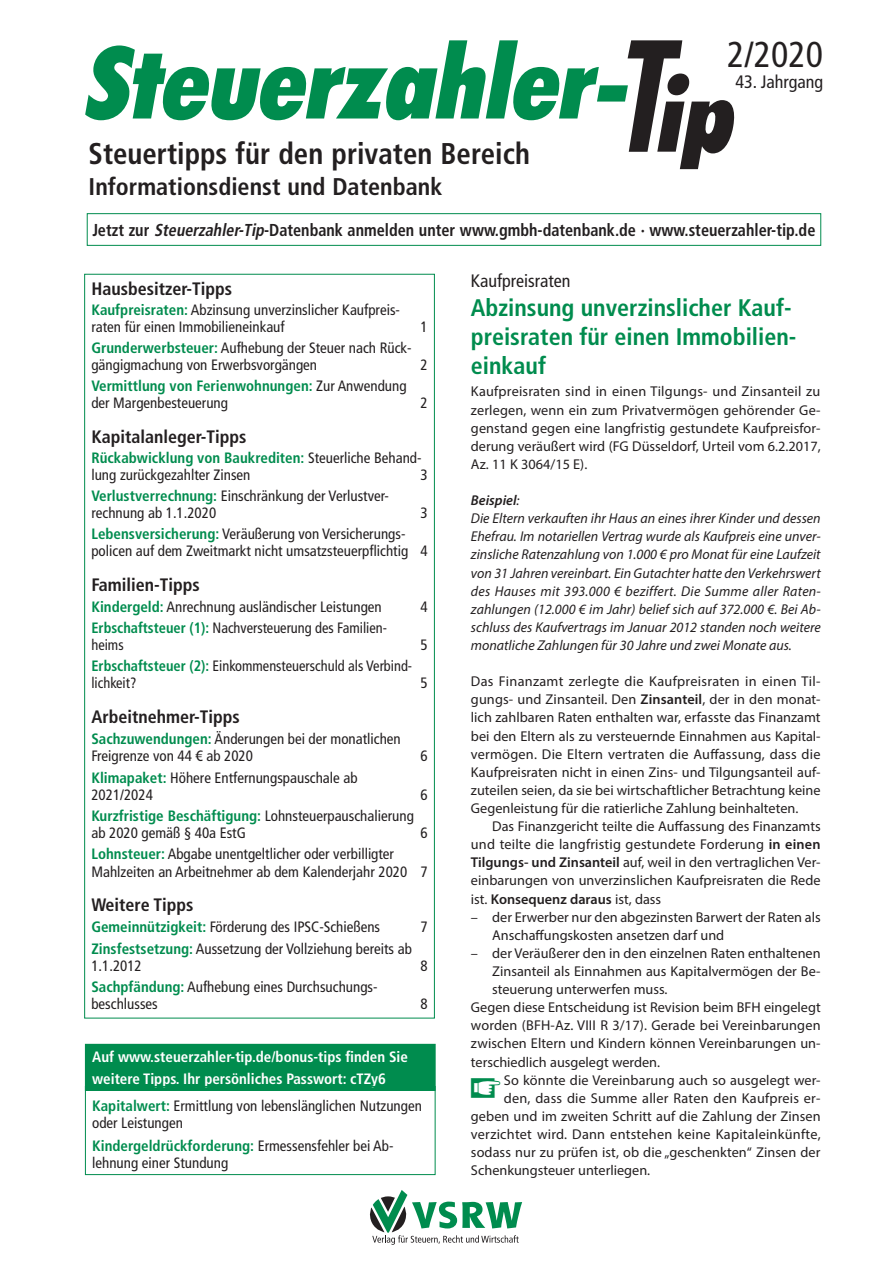
<style>
.page{position:relative;width:893px;height:1263px;background:#fff}
.page>*{position:absolute;margin:0;border:0;box-sizing:border-box;transform-origin:0 0}
.t1{font:500 39.3px "Gmbhstpr";color:#008c4e}
.t2{font:condensed 36px "Frutiger LT Std";color:#231f20}
.t3{font:700 condensed 30px "Frutiger LT Std";color:#231f20;scale:.96 1}
.t4{font:700 condensed 24.15px "Frutiger LT Std";color:#231f20}
.t5{font:700 condensed 24px/29px "Frutiger LT Std";color:#008c4e}
.t6{font:700 condensed 18px "Frutiger LT Std";color:#231f20}
.t7{font:condensed 18px "Frutiger LT Std";color:#231f20}
.t8{font:700 condensed 17.25px "Frutiger LT Std";color:#231f20;scale:.94 1}
.t9{font:condensed 15px/17.2px "Frutiger LT Std";color:#231f20}
.t10{font:condensed 15px/17.2px "Frutiger LT Std";color:#231f20;scale:.96 1}
.t11{font:700 condensed 15px/21.3px "Frutiger LT Std";color:#fff}
.t12{font:14.25px/18.1px "Myriad Pro";color:#231f20;text-align:justify}
.t13{font:italic 14.25px/18.1px "Myriad Pro";color:#231f20}
.s1{font-style:italic}
.s2{font-weight:700;color:#008c4e}
.s3{font-weight:600}
</style>
<div class="page">
<div style="left:87px;top:213px;width:734px;height:33px;border:1px solid #008c4e"></div>
<svg style="left:85px;top:40px;width:649px;height:129px"></svg>
<svg style="left:370px;top:1190px;width:152px;height:55px"></svg>
<div style="left:85px;top:1044px;width:350px;height:46px;background:#008c4e"></div>
<div style="left:85px;top:1044px;width:351px;height:47px;border:1px solid #008c4e"></div>
<div style="left:85px;top:1086px;width:350px;height:89px;border:1px solid #008c4e"></div>
<h2 class="t2" style="left:727px;top:33px;width:97px">2/2020</h2>
<p class="t7" style="left:736px;top:71px;width:89px">43. Jahrgang</p>
<h3 class="t3" style="left:89px;top:135px;width:461px">Steuertipps für den privaten Bereich</h3>
<h3 class="t4" style="left:89px;top:172px;width:355px">Informationsdienst und Datenbank</h3>
<p class="t8" style="left:93px;top:220px;width:771px">Jetzt zur <span class="s1">Steuerzahler-Tip</span>-Datenbank anmelden unter www.gmbh-datenbank.de · www.steuerzahler-tip.de</p>
<p class="t6" style="left:91px;top:278px;width:142px">Hausbesitzer-Tipps</p>
<p class="t9" style="left:91px;top:302px;width:310px"><span class="s2">Kaufpreisraten:</span> Abzinsung unverzinslicher Kaufpreis&shy;raten für einen Immobilieneinkauf</p>
<p class="t9" style="left:91px;top:339px;width:322px"><span class="s2">Grunderwerbsteuer:</span> Aufhebung der Steuer nach Rück&shy;gängigmachung von Erwerbsvorgängen</p>
<p class="t9" style="left:91px;top:377px;width:317px"><span class="s2">Vermittlung von Ferienwohnungen:</span> Zur Anwendung der Margenbesteuerung</p>
<p class="t9" style="left:420px;top:319px;width:9px">1</p>
<p class="t9" style="left:420px;top:356px;width:9px">2</p>
<p class="t9" style="left:420px;top:394px;width:9px">2</p>
<p class="t6" style="left:91px;top:426px;width:157px">Kapitalanleger-Tipps</p>
<p class="t9" style="left:91px;top:450px;width:332px"><span class="s2">Rückabwicklung von Baukrediten:</span> Steuerliche Behand&shy;lung zurückgezahlter Zinsen</p>
<p class="t9" style="left:420px;top:467px;width:9px">3</p>
<p class="t9" style="left:91px;top:487px;width:298px"><span class="s2">Verlustverrechnung:</span> Einschränkung der Verlustver&shy;rechnung ab 1.1.2020</p>
<p class="t9" style="left:420px;top:504px;width:9px">3</p>
<p class="t9" style="left:91px;top:525px;width:338px"><span class="s2">Lebensversicherung:</span> Veräußerung von Versicherungs&shy;policen auf dem Zweitmarkt nicht umsatzsteuerpflichtig 4</p>
<p class="t6" style="left:91px;top:574px;width:110px">Familien-Tipps</p>
<p class="t9" style="left:91px;top:598px;width:292px"><span class="s2">Kindergeld:</span> Anrechnung ausländischer Leistungen</p>
<p class="t9" style="left:420px;top:598px;width:9px">4</p>
<p class="t10" style="left:91px;top:619px;width:309px"><span class="s2">Erbschaftsteuer (1):</span> Nachversteuerung des Familien&shy;heims</p>
<p class="t9" style="left:420px;top:636px;width:9px">5</p>
<p class="t10" style="left:91px;top:657px;width:336px"><span class="s2">Erbschaftsteuer (2):</span> Einkommensteuerschuld als Verbind&shy;lichkeit?</p>
<p class="t6" style="left:91px;top:706px;width:150px">Arbeitnehmer-Tipps</p>
<p class="t9" style="left:91px;top:730px;width:311px"><span class="s2">Sachzuwendungen:</span> Änderungen bei der monatlichen<br>Freigrenze von 44 € ab 2020</p>
<p class="t9" style="left:91px;top:769px;width:268px"><span class="s2">Klimapaket:</span> Höhere Entfernungspauschale ab<br>2021/2024</p>
<p class="t9" style="left:420px;top:675px;width:9px">5</p>
<p class="t9" style="left:420px;top:748px;width:9px">6</p>
<p class="t9" style="left:420px;top:786px;width:9px">6</p>
<p class="t9" style="left:91px;top:807px;width:324px"><span class="s2">Kurzfristige Beschäftigung:</span> Lohnsteuerpauschalierung ab 2020 gemäß § 40a EstG</p>
<p class="t9" style="left:420px;top:824px;width:9px">6</p>
<p class="t9" style="left:91px;top:846px;width:338px"><span class="s2">Lohnsteuer:</span> Abgabe unentgeltlicher oder verbilligter<br>Mahlzeiten an Arbeitnehmer ab dem Kalenderjahr 2020 7</p>
<p class="t6" style="left:91px;top:894px;width:104px">Weitere Tipps</p>
<p class="t9" style="left:91px;top:919px;width:290px"><span class="s2">Gemeinnützigkeit:</span> Förderung des IPSC-Schießens</p>
<p class="t9" style="left:420px;top:919px;width:9px">7</p>
<p class="t9" style="left:91px;top:940px;width:322px"><span class="s2">Zinsfestsetzung:</span> Aussetzung der Vollziehung bereits ab<br>1.1.2012</p>
<p class="t9" style="left:420px;top:957px;width:9px">8</p>
<p class="t9" style="left:91px;top:978px;width:288px"><span class="s2">Sachpfändung:</span> Aufhebung eines Durchsuchungs&shy;beschlusses</p>
<p class="t9" style="left:420px;top:995px;width:9px">8</p>
<p class="t11" style="left:92px;top:1046px;width:317px">Auf www.steuerzahler-tip.de/bonus-tips finden Sie weitere Tipps. Ihr persönliches Passwort: cTZy6</p>
<p class="t9" style="left:92px;top:1097px;width:331px"><span class="s2">Kapitalwert:</span> Ermittlung von lebenslänglichen Nutzungen oder Leistungen</p>
<p class="t9" style="left:92px;top:1137px;width:302px"><span class="s2">Kindergeldrückforderung:</span> Ermessensfehler bei Ab&shy;lehnung einer Stundung</p>
<p class="t7" style="left:471px;top:271px;width:101px">Kaufpreisraten</p>
<h3 class="t5" style="left:471px;top:293px;width:327px">Abzinsung unverzinslicher Kauf&shy;preisraten für einen Immobilien&shy;einkauf</h3>
<p class="t12" style="left:471px;top:382px;width:351px">Kaufpreisraten sind in einen Tilgungs- und Zinsanteil zu zerlegen, wenn ein zum Privatvermögen gehörender Ge&shy;genstand gegen eine langfristig gestundete Kaufpreisfor&shy;derung veräußert wird (FG Düsseldorf, Urteil vom 6.2.2017, Az. 11 K 3064/15 E).</p>
<p class="t13" style="left:471px;top:491px;width:351px"><span class="s3">Beispiel</span>:<br>Die Eltern verkauften ihr Haus an eines ihrer Kinder und dessen Ehefrau. Im notariellen Vertrag wurde als Kaufpreis eine unver&shy;zinsliche Ratenzahlung von 1.000 € pro Monat für eine Laufzeit von 31 Jahren vereinbart. Ein Gutachter hatte den Verkehrswert des Hauses mit 393.000 € beziffert. Die Summe aller Raten&shy;zahlungen (12.000 € im Jahr) belief sich auf 372.000 €. Bei Ab&shy;schluss des Kaufvertrags im Januar 2012 standen noch weitere monatliche Zahlungen für 30 Jahre und zwei Monate aus.</p>
<p class="t12" style="left:471px;top:672px;width:351px">Das Finanzamt zerlegte die Kaufpreisraten in einen Til&shy;gungs- und Zinsanteil. Den <span class="s3">Zinsanteil</span>, der in den monat&shy;lich zahlbaren Raten enthalten war, erfasste das Finanzamt bei den Eltern als zu versteuernde Einnahmen aus Kapital&shy;vermögen. Die Eltern vertraten die Auffassung, dass die Kaufpreisraten nicht in einen Zins- und Tilgungsanteil auf&shy;zuteilen seien, da sie bei wirtschaftlicher Betrachtung keine Gegenleistung für die ratierliche Zahlung beinhalteten.</p>
<p class="t12" style="left:471px;top:817px;width:351px;text-indent:21px">Das Finanzgericht teilte die Auffassung des Finanzamts und teilte die langfristig gestundete Forderung <span class="s3">in einen Tilgungs- und Zinsanteil</span> auf, weil in den vertraglichen Ver&shy;einbarungen von unverzinslichen Kaufpreisraten die Rede ist. <span class="s3">Konsequenz daraus</span> ist, dass</p>
<p class="t12" style="left:492px;top:907px;width:330px;text-indent:-21px">– der Erwerber nur den abgezinsten Barwert der Raten als<br>Anschaffungskosten ansetzen darf und</p>
<p class="t12" style="left:471px;top:944px;width:351px">– der Veräußerer den in den einzelnen Raten enthaltenen</p>
<p class="t12" style="left:492px;top:962px;width:330px">Zinsanteil als Einnahmen aus Kapitalvermögen der Be-</p>
<p class="t12" style="left:492px;top:980px;width:177px">steuerung unterwerfen muss.</p>
<p class="t12" style="left:471px;top:998px;width:351px">Gegen diese Entscheidung ist Revision beim BFH eingelegt</p>
<p class="t12" style="left:471px;top:1016px;width:351px">worden (BFH-Az. VIII R 3/17). Gerade bei Vereinbarungen</p>
<p class="t12" style="left:471px;top:1034px;width:351px">zwischen Eltern und Kindern können Vereinbarungen un-</p>
<p class="t12" style="left:471px;top:1052px;width:191px">terschiedlich ausgelegt werden.</p>
<h1 class="t1" style="left:471px;top:1066px;width:34px">ÿ</h1>
<p class="t12" style="left:504px;top:1070px;width:318px">So könnte die Vereinbarung auch so ausgelegt wer-</p>
<p class="t12" style="left:504px;top:1088px;width:318px">den, dass die Summe aller Raten den Kaufpreis er-</p>
<p class="t12" style="left:471px;top:1106px;width:351px">geben und im zweiten Schritt auf die Zahlung der Zinsen</p>
<p class="t12" style="left:471px;top:1125px;width:351px">verzichtet wird. Dann entstehen keine Kapitaleinkünfte,</p>
<p class="t12" style="left:471px;top:1143px;width:351px">sodass nur zu prüfen ist, ob die „geschenkten“ Zinsen der</p>
<p class="t12" style="left:471px;top:1161px;width:181px">Schenkungsteuer unterliegen.</p>
</div>
